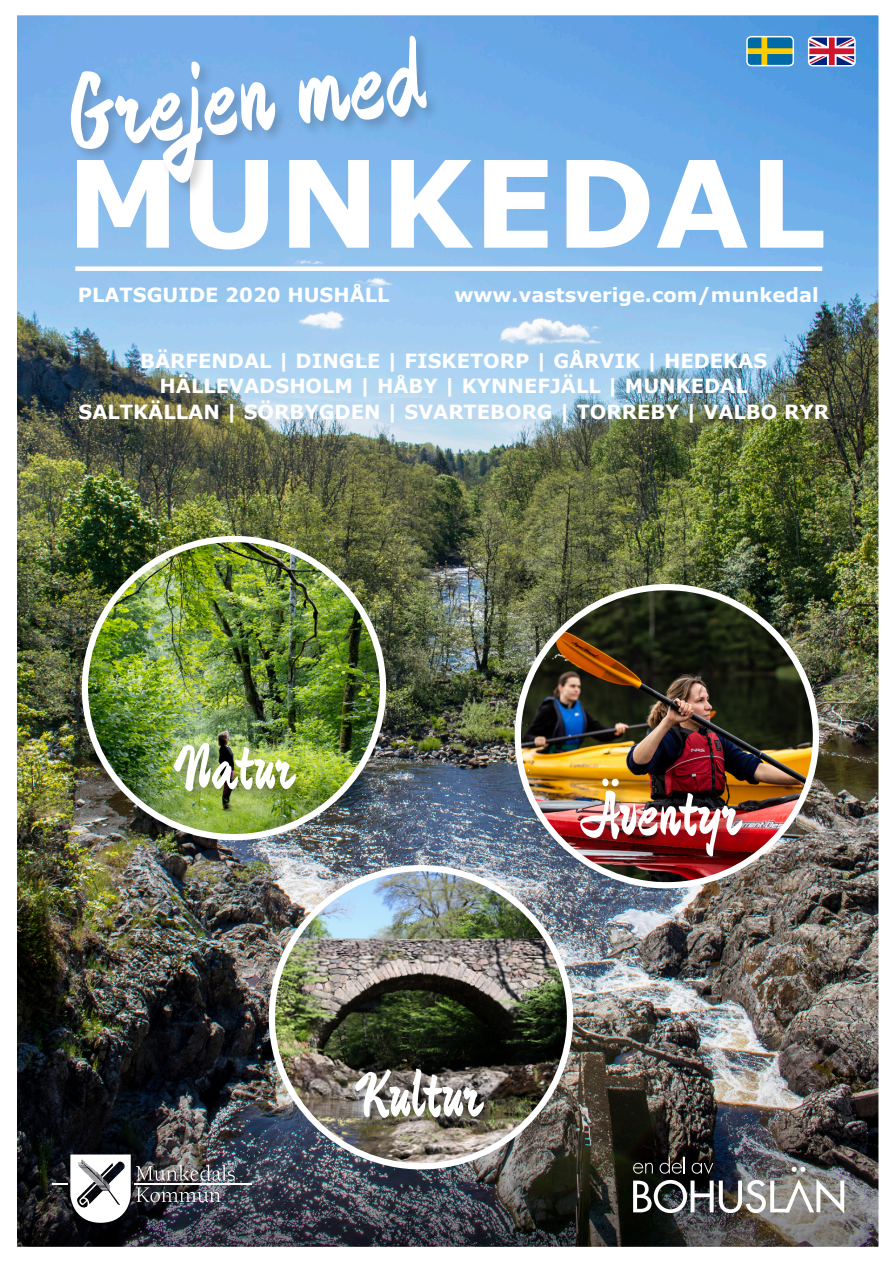
<style>
.page{position:relative;width:893px;height:1263px;background:#fff}
.page>*{position:absolute;margin:0;border:0;box-sizing:border-box;transform-origin:0 0}
.t1{font:700 120.6px "Verdana";color:#fff}
.t2{font:105px "Devonshire";color:#fff}
.t3{font:63px "Devonshire";color:#fff}
.t4{font:700 19.5px/25.5px "Verdana";color:#fff;text-align:center}
</style>
<div class="page">
<img style="left:17px;top:15px;width:862px;height:1232px">
<svg style="left:747px;top:39px;width:46px;height:27px"></svg>
<div style="left:746px;top:36px;width:48px;height:30px;border:2px solid #fff;border-radius:4px"></div>
<svg style="left:811px;top:39px;width:42px;height:25px"></svg>
<div style="left:808px;top:36px;width:48px;height:31px;border:2px solid #fff;border-radius:4px"></div>
<img style="left:272px;top:868px;width:298px;height:298px;border-radius:149px">
<div style="left:353px;top:1067px;width:145px;height:65px;background:#231f20;opacity:.4"></div>
<p class="t2" style="left:60px;top:46px;width:360px;rotate:-6deg">Grejen med</p>
<p class="t1" style="left:66px;top:118px;width:761px">MUNKEDAL</p>
<p class="t4" style="left:78px;top:282px;width:313px">PLATSGUIDE 2020 HUSHÅLL</p>
<p class="t4" style="left:454px;top:282px;width:366px">www.vastsverige.com/munkedal</p>
<p class="t4" style="left:140px;top:347px;width:628px">BÄRFENDAL | DINGLE | FISKETORP | GÅRVIK | HEDEKAS<br>HÄLLEVADSHOLM | HÅBY | KYNNEFJÄLL | MUNKEDAL</p>
<p class="t4" style="left:79px;top:398px;width:752px">SALTKÄLLAN | SÖRBYGDEN | SVARTEBORG | TORREBY | VALBO RYR</p>
<p class="t3" style="left:173px;top:726px;width:123px">Natur</p>
<p class="t3" style="left:355px;top:1054px;width:129px">Kultur</p>
<p class="t3" style="left:582px;top:772px;width:160px">Äventyr</p>
</div>
